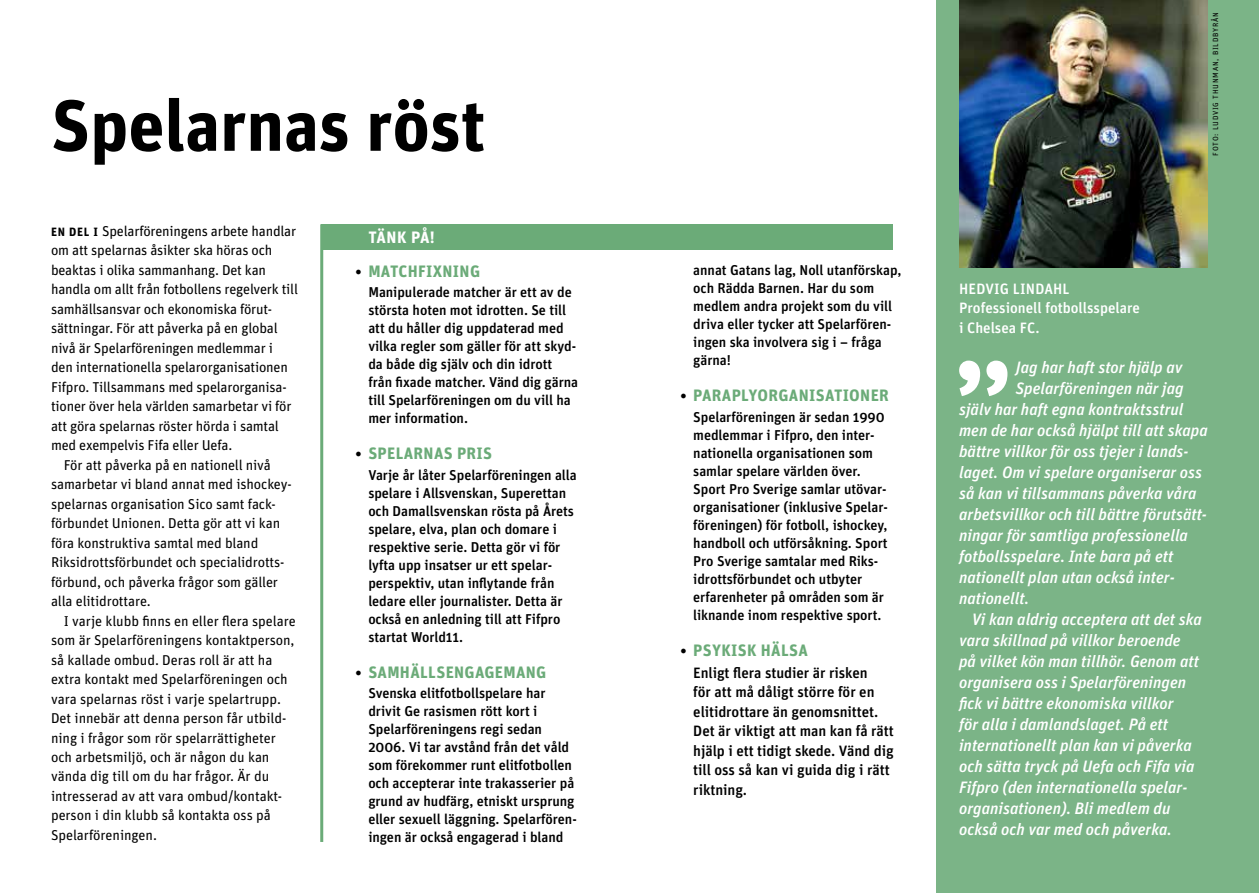
<style>
.page{position:relative;width:1259px;height:893px;background:#fff}
.page>*{position:absolute;margin:0;border:0;box-sizing:border-box;transform-origin:0 0}
.t1{font:700 72.15px "Unit OT";color:#000}
.t2{font:italic 500 16.5px "Unit OT";color:#fff}
.t3{font:700 16.5px "Unit OT";letter-spacing:.02em;color:#6bab78}
.t4{font:700 16.5px "Unit OT";letter-spacing:.005em;color:#fff}
.t5{font:500 15px/19.5px "Unit OT";letter-spacing:-.005em;color:#000}
.t6{font:500 15px/19.5px "Unit OT";color:#fff}
.t7{font:500 14.25px/18px "Unit OT";letter-spacing:-.005em;color:#000}
.t8{font:14.25px "Unit OT";letter-spacing:-.01em;color:#000}
.t9{font:7.5px "Unit OT";letter-spacing:.105em;color:#000}
.s1{font-weight:700;font-size:12px}
.s2{font-size:15px;color:#000}
</style>
<div class="page">
<div style="left:935px;top:0;width:324px;height:893px;background:#7bb487"></div>
<img style="left:959px;top:0;width:249px;height:268px">
<hr style="left:320px;top:224px;width:3px;height:618px;background:#6bab78">
<div style="left:321px;top:224px;width:571px;height:26px;background:#6bab78"></div>
<svg style="left:959px;top:361px;width:48px;height:35px"></svg>
<h1 class="t1" style="left:51px;top:82px;width:436px">Spelarnas röst</h1>
<p class="t8" style="left:51px;top:222px;width:247px"><span class="s1">EN DEL I</span> Spelarföreningens arbete handlar</p>
<p class="t8" style="left:51px;top:242px;width:223px">om att spelarnas åsikter ska höras och</p>
<p class="t8" style="left:51px;top:261px;width:216px">beaktas i olika sammanhang. Det kan</p>
<p class="t8" style="left:51px;top:281px;width:248px">handla om allt från fotbollens regelverk till</p>
<p class="t8" style="left:51px;top:300px;width:222px">samhällsansvar och ekonomiska förut-</p>
<p class="t8" style="left:51px;top:320px;width:228px">sättningar. För att påverka på en global</p>
<p class="t8" style="left:51px;top:339px;width:223px">nivå är Spelarföreningen medlemmar i</p>
<p class="t8" style="left:51px;top:359px;width:238px">den internationella spelarorganisationen</p>
<p class="t8" style="left:51px;top:378px;width:237px">Fifpro. Tillsammans med spelarorganisa-</p>
<p class="t8" style="left:51px;top:398px;width:242px">tioner över hela världen samarbetar vi för</p>
<p class="t8" style="left:51px;top:417px;width:229px">att göra spelarnas röster hörda i samtal</p>
<p class="t8" style="left:51px;top:437px;width:183px">med exempelvis Fifa eller Uefa.</p>
<p class="t8" style="left:64px;top:456px;width:209px">För att påverka på en nationell nivå</p>
<p class="t8" style="left:51px;top:476px;width:242px">samarbetar vi bland annat med ishockey-</p>
<p class="t8" style="left:51px;top:495px;width:226px">spelarnas organisation Sico samt fack-</p>
<p class="t8" style="left:51px;top:515px;width:231px">förbundet Unionen. Detta gör att vi kan</p>
<p class="t8" style="left:51px;top:534px;width:209px">föra konstruktiva samtal med bland</p>
<p class="t8" style="left:51px;top:554px;width:235px">Riksidrottsförbundet och specialidrotts-</p>
<p class="t8" style="left:51px;top:573px;width:228px">förbund, och påverka frågor som gäller</p>
<p class="t8" style="left:51px;top:593px;width:101px">alla elitidrottare.</p>
<p class="t8" style="left:64px;top:612px;width:233px">I varje klubb finns en eller flera spelare</p>
<p class="t8" style="left:51px;top:632px;width:245px">som är Spelarföreningens kontaktperson,</p>
<p class="t8" style="left:51px;top:651px;width:223px">så kallade ombud. Deras roll är att ha</p>
<p class="t8" style="left:51px;top:671px;width:238px">extra kontakt med Spelarföreningen och</p>
<p class="t8" style="left:51px;top:690px;width:231px">vara spelarnas röst i varje spelartrupp.</p>
<p class="t8" style="left:51px;top:710px;width:237px">Det innebär att denna person får utbild-</p>
<p class="t8" style="left:51px;top:729px;width:226px">ning i frågor som rör spelarrättigheter</p>
<p class="t8" style="left:51px;top:749px;width:220px">och arbetsmiljö, och är någon du kan</p>
<p class="t8" style="left:51px;top:768px;width:220px">vända dig till om du har frågor. Är du</p>
<p class="t8" style="left:51px;top:788px;width:233px">intresserad av att vara ombud/kontakt-</p>
<p class="t8" style="left:51px;top:807px;width:221px">person i din klubb så kontakta oss på</p>
<p class="t8" style="left:51px;top:827px;width:107px">Spelarföreningen.</p>
<p class="t4" style="left:368px;top:227px;width:68px">TÄNK PÅ!</p>
<p class="t3" style="left:355px;top:261px;width:126px"><span class="s2">•</span> MATCHFIXNING</p>
<p class="t7" style="left:368px;top:283px;width:211px">Manipulerade matcher är ett av de största hoten mot idrotten. Se till att du håller dig uppdaterad med vilka regler som gäller för att skyd&shy;da både dig själv och din idrott från fixade matcher. Vänd dig gärna till Spelarföreningen om du vill ha mer information.</p>
<p class="t3" style="left:355px;top:444px;width:138px"><span class="s2">•</span> SPELARNAS PRIS</p>
<p class="t7" style="left:368px;top:466px;width:210px">Varje år låter Spelarföreningen alla spelare i Allsvenskan, Superettan och Damallsvenskan rösta på Årets spelare, elva, plan och domare i respektive serie. Detta gör vi för lyfta upp insatser ur ett spelar&shy;perspektiv, utan inflytande från ledare eller journalister. Detta är också en anledning till att Fifpro startat World11.</p>
<p class="t3" style="left:355px;top:662px;width:192px"><span class="s2">•</span> SAMHÄLLSENGAGEMANG</p>
<p class="t7" style="left:368px;top:684px;width:210px">Svenska elitfotbollspelare har drivit Ge rasismen rött kort i Spelarföreningens regi sedan 2006. Vi tar avstånd från det våld som förekommer runt elitfotbollen och accepterar inte trakasserier på grund av hudfärg, etniskt ursprung eller sexuell läggning. Spelarfören&shy;ingen är också engagerad i bland</p>
<p class="t7" style="left:693px;top:261px;width:210px">annat Gatans lag, Noll utanförskap, och Rädda Barnen. Har du som medlem andra projekt som du vill driva eller tycker att Spelarfören&shy;ingen ska involvera sig i – fråga gärna!</p>
<p class="t3" style="left:680px;top:386px;width:210px"><span class="s2">•</span> PARAPLYORGANISATIONER</p>
<p class="t7" style="left:693px;top:408px;width:196px">Spelarföreningen är sedan 1990 medlemmar i Fifpro, den inter&shy;nationella organisationen som samlar spelare världen över.<br>Sport Pro Sverige samlar utövar&shy;organisationer (inklusive Spelar&shy;föreningen) för fotboll, ishockey, handboll och utförsåkning. Sport<br>Pro Sverige samtalar med Riks&shy;idrottsförbundet och utbyter erfarenheter på områden som är liknande inom respektive sport.</p>
<p class="t3" style="left:680px;top:640px;width:129px"><span class="s2">•</span> PSYKISK HÄLSA</p>
<p class="t5" style="left:693px;top:663px;width:202px">Enligt flera studier är risken<br>för att må dåligt större för en elitidrottare än genomsnittet.<br>Det är viktigt att man kan få rätt hjälp i ett tidigt skede. Vänd dig till oss så kan vi guida dig i rätt riktning.</p>
<p class="t9" style="left:1211px;top:156px;width:145px;rotate:-90deg">FOTO: LUDVIG THUNMAN, BILDBYRÅN</p>
<p class="t6" style="left:959px;top:279px;width:182px">HEDVIG LINDAHL<br>Professionell fotbollsspelare i Chelsea FC.</p>
<p class="t2" style="left:1016px;top:357px;width:168px">Jag har haft stor hjälp av</p>
<p class="t2" style="left:1016px;top:378px;width:169px">Spelarföreningen när jag</p>
<p class="t2" style="left:959px;top:399px;width:226px">själv har haft egna kontraktsstrul</p>
<p class="t2" style="left:959px;top:420px;width:250px">men de har också hjälpt till att skapa</p>
<p class="t2" style="left:959px;top:441px;width:231px">bättre villkor för oss tjejer i lands-</p>
<p class="t2" style="left:959px;top:462px;width:245px">laget. Om vi spelare organiserar oss</p>
<p class="t2" style="left:959px;top:483px;width:239px">så kan vi tillsammans påverka våra</p>
<p class="t2" style="left:959px;top:504px;width:249px">arbetsvillkor och till bättre förutsätt-</p>
<p class="t2" style="left:959px;top:525px;width:230px">ningar för samtliga professionella</p>
<p class="t2" style="left:959px;top:546px;width:216px">fotbollsspelare. Inte bara på ett</p>
<p class="t2" style="left:959px;top:567px;width:217px">nationellt plan utan också inter-</p>
<p class="t2" style="left:959px;top:588px;width:72px">nationellt.</p>
<p class="t2" style="left:972px;top:610px;width:232px">Vi kan aldrig acceptera att det ska</p>
<p class="t2" style="left:959px;top:631px;width:223px">vara skillnad på villkor beroende</p>
<p class="t2" style="left:959px;top:652px;width:241px">på vilket kön man tillhör. Genom att</p>
<p class="t2" style="left:959px;top:673px;width:228px">organisera oss i Spelarföreningen</p>
<p class="t2" style="left:959px;top:694px;width:216px">fick vi bättre ekonomiska villkor</p>
<p class="t2" style="left:959px;top:715px;width:210px">för alla i damlandslaget. På ett</p>
<p class="t2" style="left:959px;top:736px;width:234px">internationellt plan kan vi påverka</p>
<p class="t2" style="left:959px;top:757px;width:237px">och sätta tryck på Uefa och Fifa via</p>
<p class="t2" style="left:959px;top:778px;width:230px">Fifpro (den internationella spelar-</p>
<p class="t2" style="left:959px;top:799px;width:213px">organisationen). Bli medlem du</p>
<p class="t2" style="left:959px;top:820px;width:214px">också och var med och påverka.</p>
</div>
